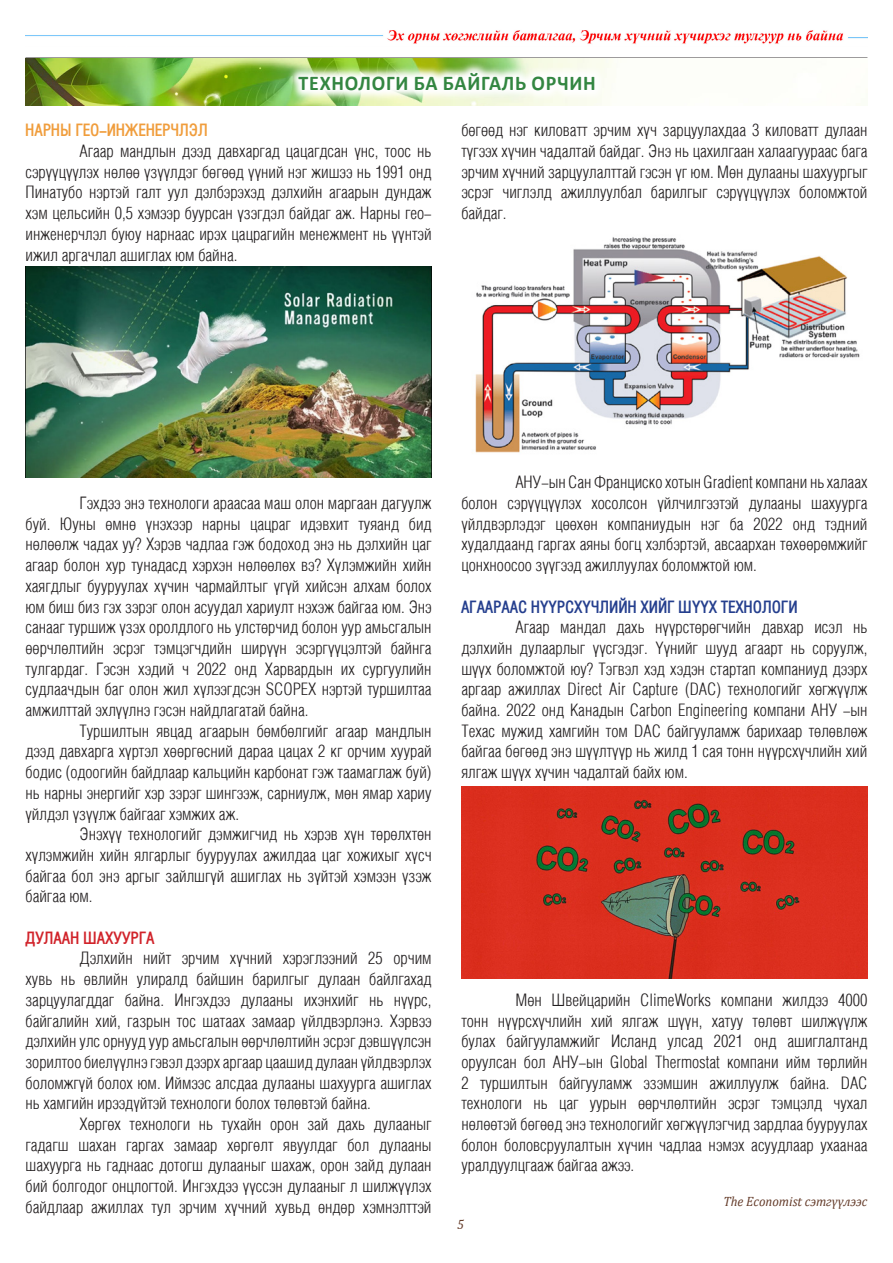
<style>
.page{position:relative;width:893px;height:1263px;background:#fff}
.page>*{position:absolute;margin:0;border:0;box-sizing:border-box;transform-origin:0 0}
.t1{font:700 21px "Calibri";letter-spacing:.04em;color:#338641;scale:.95 1}
.t2{font:17.25px/20.7px "Mogul Helios";color:#231f20;text-align:justify}
.t3{font:700 17.25px "Mogul Helios";color:#253f8e}
.t4{font:700 17.25px "Mogul Helios";color:#f09d3c}
.t5{font:700 17.25px "Mogul Helios";color:#d1232a}
.t6{font:italic 13.5px "Cambria";color:#643b29;scale:.95 1}
</style>
<div class="page">
<hr style="left:26px;top:58px;width:841px;height:1px;background:#231f20">
<img style="left:26px;top:59px;width:587px;height:47px">
<img style="left:26px;top:30px;width:841px;height:14px">
<img style="left:26px;top:266px;width:406px;height:211px">
<img style="left:475px;top:237px;width:385px;height:216px">
<svg style="left:287px;top:61px;width:319px;height:41px"></svg>
<img style="left:462px;top:786px;width:405px;height:192px">
<p class="t1" style="left:298px;top:69px;width:314px">ТЕХНОЛОГИ БА БАЙГАЛЬ ОРЧИН</p>
<p class="t4" style="left:26px;top:121px;width:184px">НАРНЫ ГЕО-ИНЖЕНЕРЧЛЭЛ</p>
<p class="t2" style="left:26px;top:141px;width:408px;text-indent:54px">Агаар мандлын дээд давхаргад цацагдсан үнс, тоос нь сэрүүцүүлэх нөлөө үзүүлдэг бөгөөд үүний нэг жишээ нь 1991 онд Пинатубо нэртэй галт уул дэлбэрэхэд дэлхийн агаарын дундаж хэм цельсийн 0,5 хэмээр буурсан үзэгдэл байдаг аж. Нарны гео&shy;инженерчлэл буюу нарнаас ирэх цацрагийн менежмент нь үүнтэй ижил аргачлал ашиглах юм байна.</p>
<p class="t2" style="left:461px;top:120px;width:408px">бөгөөд нэг киловатт эрчим хүч зарцуулахдаа 3 киловатт дулаан түгээх хүчин чадалтай байдаг. Энэ нь цахилгаан халаагуураас бага эрчим хүчний зарцуулалттай гэсэн үг юм. Мөн дулааны шахуургыг эсрэг чиглэлд ажиллуулбал барилгыг сэрүүцүүлэх боломжтой байдаг.</p>
<p class="t2" style="left:26px;top:492px;width:408px;text-indent:54px">Гэхдээ энэ технологи араасаа маш олон маргаан дагуулж буй. Юуны өмнө үнэхээр нарны цацраг идэвхит туяанд бид нөлөөлж чадах уу? Хэрэв чадлаа гэж бодоход энэ нь дэлхийн цаг агаар болон хур тунадасд хэрхэн нөлөөлөх вэ? Хүлэмжийн хийн хаягдлыг бууруулах хүчин чармайлтыг үгүй хийсэн алхам болох юм биш биз гэх зэрэг олон асуудал хариулт нэхэж байгаа юм. Энэ санааг туршиж үзэх оролдлого нь улстөрчид болон уур амьсгалын өөрчлөлтийн эсрэг тэмцэгчдийн ширүүн эсэргүүцэлтэй байнга тулгардаг. Гэсэн хэдий ч 2022 онд Харвардын их сургуулийн судлаачдын баг олон жил хүлээгдсэн SCOPEX нэртэй туршилтаа амжилттай эхлүүлнэ гэсэн найдлагатай байна.</p>
<p class="t2" style="left:26px;top:720px;width:408px;text-indent:54px">Туршилтын явцад агаарын бөмбөлгийг агаар мандлын дээд давхарга хүртэл хөөргөсний дараа цацах 2 кг орчим хуурай бодис (одоогийн байдлаар кальцийн карбонат гэж таамаглаж буй) нь нарны энергийг хэр зэрэг шингээж, сарниулж, мөн ямар хариу үйлдэл үзүүлж байгааг хэмжих аж.</p>
<p class="t2" style="left:26px;top:824px;width:408px;text-indent:54px">Энэхүү технологийг дэмжигчид нь хэрэв хүн төрөлхтөн хүлэмжийн хийн ялгарлыг бууруулах ажилдаа цаг хожихыг хүсч байгаа бол энэ аргыг зайлшгүй ашиглах нь зүйтэй хэмээн үзэж байгаа юм.</p>
<p class="t5" style="left:26px;top:928px;width:131px">ДУЛААН ШАХУУРГА</p>
<p class="t2" style="left:26px;top:948px;width:408px;text-indent:54px">Дэлхийн нийт эрчим хүчний хэрэглээний 25 орчим хувь нь өвлийн улиралд байшин барилгыг дулаан байлгахад зарцуулагддаг байна. Ингэхдээ дулааны ихэнхийг нь нүүрс, байгалийн хий, газрын тос шатаах замаар үйлдвэрлэнэ. Хэрвээ дэлхийн улс орнууд уур амьсгалын өөрчлөлтийн эсрэг дэвшүүлсэн зорилтоо биелүүлнэ гэвэл дээрх аргаар цаашид дулаан үйлдвэрлэх боломжгүй болох юм. Иймээс алсдаа дулааны шахуурга ашиглах нь хамгийн ирээдүйтэй технологи болох төлөвтэй байна.</p>
<p class="t2" style="left:26px;top:1113px;width:408px;text-indent:54px">Хөргөх технологи нь тухайн орон зай дахь дулааныг гадагш шахан гаргах замаар хөргөлт явуулдаг бол дулааны шахуурга нь гаднаас дотогш дулааныг шахаж, орон зайд дулаан бий болгодог онцлогтой. Ингэхдээ үүссэн дулааныг л шилжүүлэх байдлаар ажиллах тул эрчим хүчний хувьд өндөр хэмнэлттэй</p>
<p class="t2" style="left:461px;top:472px;width:408px;text-indent:54px">АНУ-ын Сан Франциско хотын Gradient компани нь халаах болон сэрүүцүүлэх хосолсон үйлчилгээтэй дулааны шахуурга үйлдвэрлэдэг цөөхөн компаниудын нэг ба 2022 онд тэдний худалдаанд гаргах аяны богц хэлбэртэй, авсаархан төхөөрөмжийг цонхноосоо зүүгээд ажиллуулах боломжтой юм.</p>
<p class="t3" style="left:461px;top:597px;width:338px">АГААРААС НҮҮРСХҮЧЛИЙН ХИЙГ ШҮҮХ ТЕХНОЛОГИ</p>
<p class="t2" style="left:461px;top:617px;width:408px;text-indent:54px">Агаар мандал дахь нүүрстөрөгчийн давхар исэл нь дэлхийн дулаарлыг үүсгэдэг. Үүнийг шууд агаарт нь соруулж, шүүх боломжтой юу? Тэгвэл хэд хэдэн стартап компаниуд дээрх аргаар ажиллах Direct Air Capture (DAC) технологийг хөгжүүлж байна. 2022 онд Канадын Carbon Engineering компани АНУ -ын Техас мужид хамгийн том DAC байгууламж барихаар төлөвлөж байгаа бөгөөд энэ шүүлтүүр нь жилд 1 сая тонн нүүрсхүчлийн хий ялгаж шүүх хүчин чадалтай байх юм.</p>
<p class="t2" style="left:461px;top:989px;width:408px;text-indent:54px">Мөн Швейцарийн ClimeWorks компани жилдээ 4000 тонн нүүрсхүчлийн хий ялгаж шүүн, хатуу төлөвт шилжүүлж булах байгууламжийг Исланд улсад 2021 онд ашиглалтанд оруулсан бол АНУ-ын Global Thermostat компани ийм төрлийн 2 туршилтын байгууламж эзэмшин ажиллуулж байна. DAC технологи нь цаг уурын өөрчлөлтийн эсрэг тэмцэлд чухал нөлөөтэй бөгөөд энэ технологийг хөгжүүлэгчид зардлаа бууруулах болон боловсруулалтын хүчин чадлаа нэмэх асуудлаар ухаанаа уралдуулцгааж байгаа ажээ.</p>
<p class="t6" style="left:457px;top:1215px;width:9px">5</p>
<p class="t6" style="left:723px;top:1192px;width:153px">The Economist сэтгүүлээс</p>
</div>
